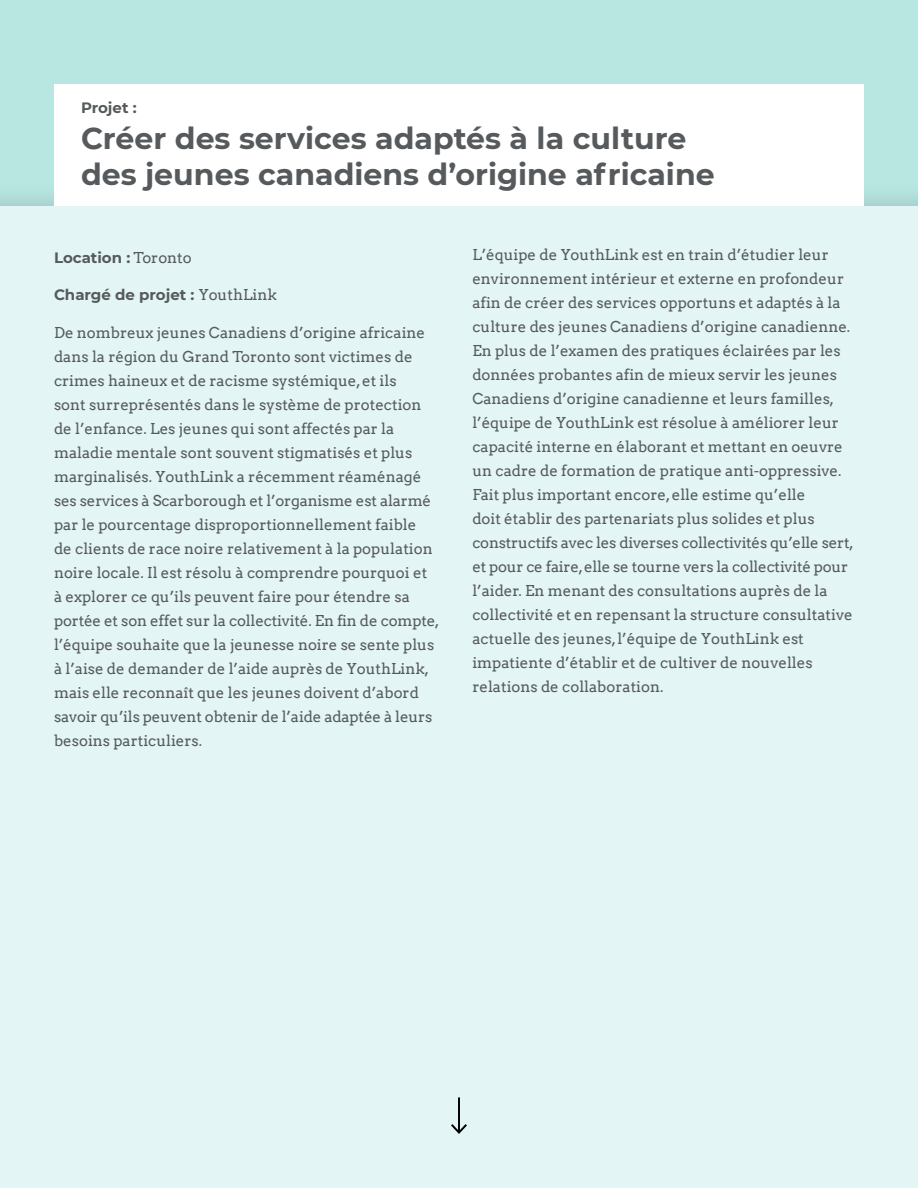
<style>
.page{position:relative;width:918px;height:1188px;background:#e3f5f4}
.page>*{position:absolute;margin:0;border:0;box-sizing:border-box;transform-origin:0 0}
.t1{font:700 30px/36px "Montserrat";color:#565a5c}
.t2{font:15px/24px "Arvo";color:#565a5c}
.t3{font:700 15px "Montserrat";color:#565a5c}
.s1{font-family:"Arvo";font-weight:400}
</style>
<div class="page">
<hr style="left:458px;top:1097px;width:2px;height:35px;background:#000">
<svg style="left:451px;top:1124px;width:16px;height:10px"></svg>
<div style="left:0;top:0;width:918px;height:206px;background:#b8e7e2"></div>
<div style="left:54px;top:84px;width:810px;height:121px;background:#fff"></div>
<p class="t3" style="left:81px;top:97px;width:57px">Projet :</p>
<h1 class="t1" style="left:81px;top:119px;width:635px">Créer des services adaptés à la culture des jeunes canadiens d’origine africaine</h1>
<p class="t3" style="left:54px;top:247px;width:139px">Location : <span class="s1">Toronto</span></p>
<p class="t3" style="left:54px;top:284px;width:224px">Chargé de projet : <span class="s1">YouthLink</span></p>
<p class="t2" style="left:54px;top:321px;width:387px">De nombreux jeunes Canadiens d’origine africaine dans la région du Grand Toronto sont victimes de crimes haineux et de racisme systémique, et ils<br>sont surreprésentés dans le système de protection de l’enfance. Les jeunes qui sont affectés par la maladie mentale sont souvent stigmatisés et plus marginalisés. YouthLink a récemment réaménagé ses services à Scarborough et l’organisme est alarmé par le pourcentage disproportionnellement faible<br>de clients de race noire relativement à la population noire locale. Il est résolu à comprendre pourquoi et<br>à explorer ce qu’ils peuvent faire pour étendre sa portée et son effet sur la collectivité. En fin de compte, l’équipe souhaite que la jeunesse noire se sente plus à l’aise de demander de l’aide auprès de YouthLink, mais elle reconnaît que les jeunes doivent d’abord savoir qu’ils peuvent obtenir de l’aide adaptée à leurs besoins particuliers.</p>
<p class="t2" style="left:472px;top:242px;width:383px">L’équipe de YouthLink est en train d’étudier leur environnement intérieur et externe en profondeur afin de créer des services opportuns et adaptés à la culture des jeunes Canadiens d’origine canadienne.<br>En plus de l’examen des pratiques éclairées par les données probantes afin de mieux servir les jeunes Canadiens d’origine canadienne et leurs familles, l’équipe de YouthLink est résolue à améliorer leur capacité interne en élaborant et mettant en oeuvre un cadre de formation de pratique anti-oppressive.<br>Fait plus important encore, elle estime qu’elle<br>doit établir des partenariats plus solides et plus constructifs avec les diverses collectivités qu’elle sert, et pour ce faire, elle se tourne vers la collectivité pour l’aider. En menant des consultations auprès de la collectivité et en repensant la structure consultative actuelle des jeunes, l’équipe de YouthLink est impatiente d’établir et de cultiver de nouvelles relations de collaboration.</p>
</div>
